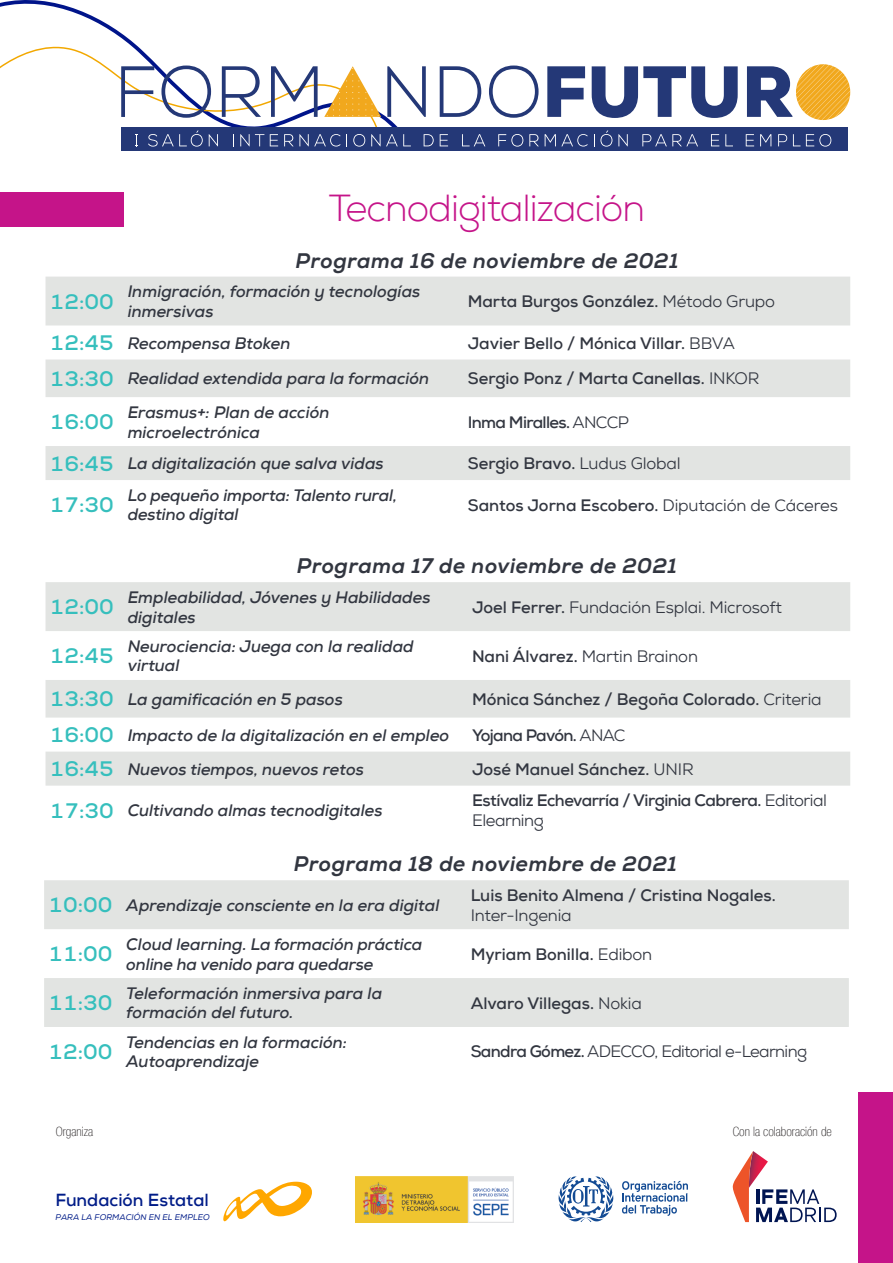
<style>
.page{position:relative;width:893px;height:1263px;background:#fff}
.page>*{position:absolute;margin:0;border:0;box-sizing:border-box;transform-origin:0 0}
.t1{font:300 37.5px "Nexa";letter-spacing:-.025em;color:#c51489}
.t2{font:italic 21px "Nexa X Bold";letter-spacing:.025em;color:#323640}
.t3{font:700 21px "Nexa";color:#36bfbd}
.t4{font:700 17.4px "Nexa";color:#001c88}
.NOMBRE_PONENTE{font:italic 700 16.5px/19.8px "Nexa";color:#323640}
.NOMBRE_PONENTE-2{font:700 16.5px/19.8px "Nexa";color:#323640}
.NOMBRE_PONENTE-3{font:16.5px "Nexa";letter-spacing:-.015em;color:#323640}
.NOMBRE_PONENTE-4{font:700 16.5px/19.8px "Nexa";letter-spacing:-.03em;color:#323640}
.NOMBRE_PONENTE-5{font:16.5px "Nexa";letter-spacing:-.04em;color:#323640}
.NOMBRE_PONENTE-6{font:700 16.5px "Nexa";letter-spacing:-.04em;color:#323640}
.t5{font:100 condensed 13.05px "Helvetica Neue LT Com";color:#231f20}
.t6{font:italic 8.25px "Nexa";color:#001c88}
.s1{font-weight:400}
.s2{font-weight:700}
</style>
<div class="page">
<svg style="left:0;top:0;width:133px;height:42px"></svg>
<svg style="left:440px;top:66px;width:42px;height:51px"></svg>
<svg style="left:489px;top:66px;width:50px;height:52px"></svg>
<svg style="left:547px;top:66px;width:38px;height:51px"></svg>
<svg style="left:592px;top:66px;width:146px;height:52px"></svg>
<svg style="left:747px;top:64px;width:103px;height:56px"></svg>
<div style="left:121px;top:127px;width:727px;height:24px;background:#243877"></div>
<svg style="left:440px;top:134px;width:8px;height:12px"></svg>
<svg style="left:462px;top:134px;width:23px;height:12px"></svg>
<svg style="left:498px;top:134px;width:25px;height:13px"></svg>
<svg style="left:529px;top:134px;width:10px;height:12px"></svg>
<svg style="left:545px;top:134px;width:43px;height:13px"></svg>
<svg style="left:594px;top:131px;width:18px;height:16px"></svg>
<svg style="left:618px;top:134px;width:10px;height:12px"></svg>
<svg style="left:642px;top:134px;width:56px;height:12px"></svg>
<svg style="left:711px;top:134px;width:8px;height:12px"></svg>
<svg style="left:725px;top:134px;width:8px;height:12px"></svg>
<svg style="left:746px;top:134px;width:8px;height:12px"></svg>
<svg style="left:760px;top:134px;width:11px;height:12px"></svg>
<svg style="left:778px;top:134px;width:22px;height:12px"></svg>
<svg style="left:806px;top:134px;width:25px;height:13px"></svg>
<svg style="left:0;top:42px;width:434px;height:105px"></svg>
<svg style="left:622px;top:1181px;width:66px;height:35px"></svg>
<svg style="left:558px;top:1176px;width:56px;height:46px"></svg>
<svg style="left:733px;top:1151px;width:104px;height:71px"></svg>
<svg style="left:223px;top:1182px;width:89px;height:39px"></svg>
<img style="left:355px;top:1176px;width:159px;height:46px">
<svg style="left:46px;top:277px;width:804px;height:120px;fill:#e2e4e2"></svg>
<div style="left:46px;top:446px;width:804px;height:34px;background:#e2e4e2"></div>
<svg style="left:46px;top:582px;width:804px;height:135px;fill:#e2e4e2"></svg>
<div style="left:46px;top:752px;width:804px;height:34px;background:#e2e4e2"></div>
<svg style="left:44px;top:880px;width:805px;height:147px;fill:#e2e4e2"></svg>
<div style="left:0;top:193px;width:124px;height:34px;background:#c51489"></div>
<div style="left:859px;top:1093px;width:34px;height:170px;background:#c51489"></div>
<p class="t1" style="left:329px;top:186px;width:318px">Tecnodigitalización</p>
<p class="t2" style="left:296px;top:248px;width:384px">Programa 16 de noviembre de 2021</p>
<p class="t3" style="left:50px;top:288px;width:66px">12:00</p>
<p class="NOMBRE_PONENTE" style="left:128px;top:282px;width:294px">Inmigración, formación y tecnologías inmersivas</p>
<p class="NOMBRE_PONENTE-2" style="left:468px;top:291px;width:309px">Marta Burgos González. <span class="s1">Método Grupo</span></p>
<p class="t3" style="left:50px;top:329px;width:66px">12:45</p>
<p class="NOMBRE_PONENTE" style="left:128px;top:333px;width:164px">Recompensa Btoken</p>
<p class="NOMBRE_PONENTE-2" style="left:468px;top:333px;width:269px">Javier Bello / Mónica Villar. <span class="s1">BBVA</span></p>
<p class="t3" style="left:50px;top:365px;width:66px">13:30</p>
<p class="NOMBRE_PONENTE" style="left:128px;top:369px;width:303px">Realidad extendida para la formación</p>
<p class="NOMBRE_PONENTE-2" style="left:468px;top:369px;width:293px">Sergio Ponz / Marta Canellas. <span class="s1">INKOR</span></p>
<p class="t3" style="left:50px;top:408px;width:66px">16:00</p>
<p class="NOMBRE_PONENTE" style="left:128px;top:402px;width:203px">Erasmus+: Plan de acción microelectrónica</p>
<p class="NOMBRE_PONENTE-6" style="left:468px;top:411px;width:163px">Inma Miralles. <span class="s1">ANCCP</span></p>
<p class="t3" style="left:50px;top:450px;width:66px">16:45</p>
<p class="NOMBRE_PONENTE" style="left:128px;top:453px;width:258px">La digitalización que salva vidas</p>
<p class="NOMBRE_PONENTE-2" style="left:468px;top:453px;width:214px">Sergio Bravo. <span class="s1">Ludus Global</span></p>
<p class="t3" style="left:50px;top:491px;width:66px">17:30</p>
<p class="NOMBRE_PONENTE" style="left:128px;top:485px;width:271px">Lo pequeño importa: Talento rural, destino digital</p>
<p class="NOMBRE_PONENTE-2" style="left:468px;top:495px;width:372px">Santos Jorna Escobero. <span class="s1">Diputación de Cáceres</span></p>
<p class="t2" style="left:297px;top:553px;width:381px">Programa 17 de noviembre de 2021</p>
<p class="t3" style="left:50px;top:593px;width:66px">12:00</p>
<p class="NOMBRE_PONENTE" style="left:128px;top:587px;width:304px">Empleabilidad, Jóvenes y Habilidades digitales</p>
<p class="NOMBRE_PONENTE-3" style="left:472px;top:596px;width:311px"><span class="s2">Joel Ferrer.</span> Fundación Esplai. Microsoft</p>
<p class="t3" style="left:50px;top:642px;width:66px">12:45</p>
<p class="NOMBRE_PONENTE" style="left:128px;top:636px;width:288px">Neurociencia: Juega con la realidad virtual</p>
<p class="NOMBRE_PONENTE-3" style="left:472px;top:645px;width:227px"><span class="s2">Nani Álvarez.</span> Martin Brainon</p>
<p class="t3" style="left:50px;top:686px;width:66px">13:30</p>
<p class="NOMBRE_PONENTE" style="left:128px;top:689px;width:217px">La gamificación en 5 pasos</p>
<p class="NOMBRE_PONENTE-2" style="left:472px;top:689px;width:351px">Mónica Sánchez / Begoña Colorado. <span class="s1">Criteria</span></p>
<p class="t3" style="left:50px;top:721px;width:66px">16:00</p>
<p class="NOMBRE_PONENTE" style="left:128px;top:725px;width:323px">Impacto de la digitalización en el empleo</p>
<p class="NOMBRE_PONENTE-6" style="left:472px;top:724px;width:155px">Yojana Pavón. <span class="s1">ANAC</span></p>
<p class="t3" style="left:50px;top:755px;width:66px">16:45</p>
<p class="NOMBRE_PONENTE" style="left:128px;top:759px;width:238px">Nuevos tiempos, nuevos retos</p>
<p class="NOMBRE_PONENTE-2" style="left:472px;top:759px;width:223px">José Manuel Sánchez. <span class="s1">UNIR</span></p>
<p class="t3" style="left:50px;top:797px;width:66px">17:30</p>
<p class="NOMBRE_PONENTE" style="left:128px;top:800px;width:256px">Cultivando almas tecnodigitales</p>
<p class="NOMBRE_PONENTE-4" style="left:472px;top:791px;width:356px">Estívaliz Echevarría / Virginia Cabrera. <span class="s1">Editorial<br>Elearning</span></p>
<p class="t2" style="left:294px;top:851px;width:384px">Programa 18 de noviembre de 2021</p>
<p class="t3" style="left:48px;top:892px;width:66px">10:00</p>
<p class="NOMBRE_PONENTE" style="left:126px;top:895px;width:315px">Aprendizaje consciente en la era digital</p>
<p class="NOMBRE_PONENTE-2" style="left:471px;top:885px;width:306px">Luis Benito Almena / Cristina Nogales.<br><span class="s1">Inter-Ingenia</span></p>
<p class="t3" style="left:48px;top:940px;width:66px">11:00</p>
<p class="NOMBRE_PONENTE" style="left:126px;top:934px;width:297px">Cloud learning. La formación práctica online ha venido para quedarse</p>
<p class="NOMBRE_PONENTE-2" style="left:471px;top:944px;width:183px">Myriam Bonilla. <span class="s1">Edibon</span></p>
<p class="t3" style="left:48px;top:989px;width:66px">11:30</p>
<p class="NOMBRE_PONENTE" style="left:126px;top:983px;width:257px">Teleformación inmersiva para la formación del futuro.</p>
<p class="NOMBRE_PONENTE-2" style="left:471px;top:993px;width:173px">Alvaro Villegas. <span class="s1">Nokia</span></p>
<p class="t3" style="left:48px;top:1038px;width:66px">12:00</p>
<p class="NOMBRE_PONENTE" style="left:126px;top:1032px;width:222px">Tendencias en la formación:<br>Autoaprendizaje</p>
<p class="NOMBRE_PONENTE-5" style="left:471px;top:1041px;width:338px"><span class="s2">Sandra Gómez.</span> ADECCO, Editorial e-Learning</p>
<p class="t5" style="left:56px;top:1124px;width:39px">Organiza</p>
<p class="t5" style="left:733px;top:1124px;width:101px">Con la colaboración de</p>
<p class="t4" style="left:55px;top:1189px;width:155px">Fundación Estatal</p>
<p class="t6" style="left:55px;top:1212px;width:156px">PARA LA FORMACIÓN EN EL EMPLEO</p>
</div>
